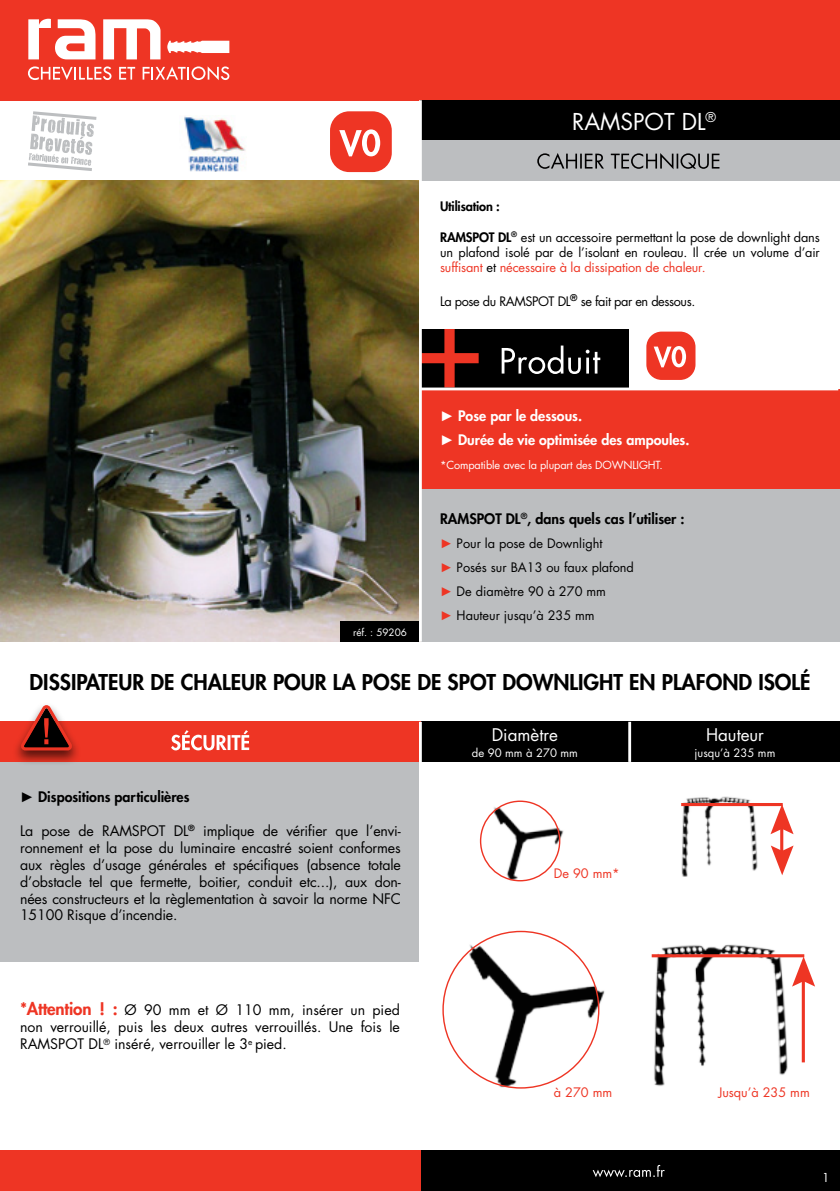
<style>
.page{position:relative;width:840px;height:1191px;background:#fff}
.page>*{position:absolute;margin:0;border:0;box-sizing:border-box;transform-origin:0 0}
.t1{font:22.6px "Futura Std";color:#fff}
.t2{font:800 21.2px "Futura Std";color:#000}
.t3{font:17px "Futura Std";color:#fff}
.t4{font:14.2px/17px "Futura Std";color:#000;text-align:justify}
.t5{font:800 14.2px "Futura Std";color:#000}
.t6{font:800 14.2px/24px "Futura Std";color:#fff}
.t7{font:12.8px/24px "Futura Std";letter-spacing:-.01em;color:#000;text-align:justify}
.t8{font:12.8px "Futura Std";letter-spacing:-.035em;color:#000}
.t9{font:12.8px "Futura Std";color:#ee3524}
.t10{font:800 12.8px "Futura Std";letter-spacing:-.01em;color:#000}
.t11{font:12px "Futura Std";color:#fff}
.t12{font:11.4px "Futura Std";color:#fff}
.t13{font:10.8px "Futura Std";letter-spacing:-.01em;color:#fff}
.t14{font:9.8px "Futura Std";color:#fff}
.s1{font-weight:800}
.s2{color:#ee3524}
.s3{font-family:"Arial";font-weight:400}
.s4{font-family:"Arial";font-weight:700;color:#ee3524}
.s5{font-family:"Arial";font-weight:700}
.s6{font-weight:800;font-size:17px;color:#ee3524}
</style>
<div class="page">
<div style="left:419px;top:329px;width:209px;height:58px;background:#000"></div>
<div style="left:646px;top:331px;width:49px;height:49px;background:#ee3524;border-radius:15px"></div>
<div style="left:420px;top:389px;width:419px;height:100px;background:#ee3524"></div>
<div style="left:420px;top:489px;width:419px;height:152px;background:#bcbec0"></div>
<div style="left:420px;top:1150px;width:419px;height:41px;background:#000"></div>
<div style="left:0;top:0;width:839px;height:100px;background:#ee3524"></div>
<div style="left:0;top:1150px;width:420px;height:41px;background:#ee3524"></div>
<div style="left:420px;top:100px;width:419px;height:40px;background:#000"></div>
<div style="left:420px;top:140px;width:419px;height:40px;background:#bcbec0"></div>
<svg style="left:167px;top:41px;width:62px;height:12px"></svg>
<svg style="left:28px;top:66px;width:83px;height:14px"></svg>
<svg style="left:119px;top:67px;width:16px;height:13px"></svg>
<svg style="left:142px;top:66px;width:87px;height:14px"></svg>
<svg style="left:28px;top:19px;width:67px;height:40px"></svg>
<svg style="left:103px;top:19px;width:57px;height:40px"></svg>
<svg style="left:592px;top:1164px;width:72px;height:13px"></svg>
<svg style="left:501px;top:345px;width:99px;height:29px"></svg>
<svg style="left:421px;top:329px;width:57px;height:58px"></svg>
<svg style="left:653px;top:346px;width:32px;height:21px"></svg>
<svg style="left:537px;top:153px;width:182px;height:16px"></svg>
<div style="left:330px;top:111px;width:61px;height:61px;background:#ee3524;border-radius:19px"></div>
<svg style="left:28px;top:111px;width:68px;height:60px"></svg>
<img style="left:184px;top:116px;width:62px;height:55px">
<svg style="left:339px;top:129px;width:41px;height:27px"></svg>
<img style="left:0;top:180px;width:419px;height:461px">
<div style="left:629px;top:722px;width:210px;height:40px;background:#000"></div>
<div style="left:420px;top:722px;width:209px;height:40px;background:#000"></div>
<img style="left:442px;top:932px;width:163px;height:156px">
<img style="left:481px;top:801px;width:83px;height:81px">
<hr style="left:419px;top:100px;width:2px;height:541px;background:#fff">
<hr style="left:628px;top:722px;width:2px;height:40px;background:#fff">
<img style="left:651px;top:944px;width:164px;height:142px">
<img style="left:681px;top:796px;width:103px;height:81px">
<hr style="left:801px;top:975px;width:3px;height:87px;background:#ee3524">
<hr style="left:651px;top:954px;width:152px;height:3px;background:#ee3524">
<svg style="left:791px;top:956px;width:23px;height:30px"></svg>
<hr style="left:779px;top:827px;width:3px;height:42px;background:#ee3524">
<hr style="left:680px;top:803px;width:102px;height:3px;background:#ee3524">
<svg style="left:770px;top:804px;width:23px;height:30px"></svg>
<svg style="left:770px;top:845px;width:23px;height:30px"></svg>
<div style="left:479px;top:800px;width:81px;height:81px;border:1px solid #ee3524;border-radius:50%"></div>
<hr style="left:420px;top:387px;width:417px;height:3px;background:#fff">
<div style="left:341px;top:621px;width:78px;height:20px;background:#000"></div>
<div style="left:0;top:722px;width:420px;height:40px;background:#ee3524"></div>
<svg style="left:171px;top:730px;width:78px;height:20px"></svg>
<div style="left:0;top:762px;width:420px;height:199px;background:#bcbec0"></div>
<hr style="left:419px;top:722px;width:2px;height:340px;background:#fff">
<div style="left:12px;top:701px;width:69px;height:65px;background:#000;opacity:.65"></div>
<svg style="left:21px;top:705px;width:51px;height:45px"></svg>
<h1 class="t1" style="left:572px;top:107px;width:29px">Ramspot</h1>
<h1 class="t1" style="left:681px;top:107px;width:36px">DL<sup>®</sup></h1>
<p class="t10" style="left:440px;top:198px;width:61px">Utilisation :</p>
<p class="t7" style="left:440px;top:229px;width:381px;line-height:15.2px"><span class="s1">Ramspot DL</span><sup>®</sup> est un accessoire permettant la pose de downlight dans un plafond isolé par de l’isolant en rouleau. Il crée un volume d’air <span class="s2">suffisant</span> et <span class="s2">nécessaire à la dissipation de chaleur.</span></p>
<p class="t8" style="left:440px;top:293px;width:256px">La pose du RAMSPOT DL<sup>®</sup> se fait par en dessous.</p>
<p class="t6" style="left:440px;top:403px;width:251px"><span class="s3">►</span> Pose par le dessous.<br><span class="s3">►</span> Durée de vie optimisée des ampoules.</p>
<p class="t13" style="left:440px;top:458px;width:224px">*Compatible avec la plupart des DOWNLIGHT.</p>
<p class="t14" style="left:353px;top:626px;width:55px">réf. : 59206</p>
<p class="t5" style="left:440px;top:509px;width:18px">RAMSPOT</p>
<p class="t5" style="left:505px;top:509px;width:180px">DL<sup>®</sup>, dans quels cas l’utiliser :</p>
<p class="t7" style="left:440px;top:531px;width:195px;text-align:left"><span class="s4">►</span> Pour la pose de Downlight<br><span class="s4">►</span> Posés sur BA13 ou faux plafond <span class="s4">►</span> De diamètre 90 à 270 mm<br><span class="s4">►</span> Hauteur jusqu’à 235 mm</p>
<h2 class="t2" style="left:30px;top:669px;width:781px">Dissipateur de chaleur pour la pose de spot Downlight en plafond isolé</h2>
<p class="t5" style="left:20px;top:787px;width:171px"><span class="s5">►</span> Dispositions particulières</p>
<p class="t4" style="left:20px;top:822px;width:382px">La pose de RAMSPOT DL<sup>®</sup> implique de vérifier que l’envi&shy;ronnement et la pose du luminaire encastré soient conformes aux règles d’usage générales et spécifiques (absence totale d’obstacle tel que fermette, boitier, conduit etc...), aux don&shy;nées constructeurs et la règlementation à savoir la norme NFC 15100 Risque d’incendie.</p>
<p class="t4" style="left:20px;top:1001px;width:381px"><span class="s6">*Attention ! :</span> Ø 90 mm et Ø 110 mm, insérer un pied non verrouillé, puis les deux autres verrouillés. Une fois le RAMSPOT DL<sup>®</sup> inséré, verrouiller le 3<sup>e</sup> pied.</p>
<p class="t3" style="left:491px;top:724px;width:68px">Diamètre</p>
<p class="t12" style="left:471px;top:745px;width:107px">de 90 mm à 270 mm</p>
<p class="t9" style="left:553px;top:865px;width:67px">De 90 mm*</p>
<p class="t3" style="left:705px;top:724px;width:59px">Hauteur</p>
<p class="t12" style="left:694px;top:745px;width:82px">jusqu’à 235 mm</p>
<p class="t9" style="left:553px;top:1083px;width:60px">à 270 mm</p>
<p class="t9" style="left:718px;top:1083px;width:93px">Jusqu’à 235 mm</p>
<p class="t11" style="left:821px;top:1169px;width:9px">1</p>
</div>
